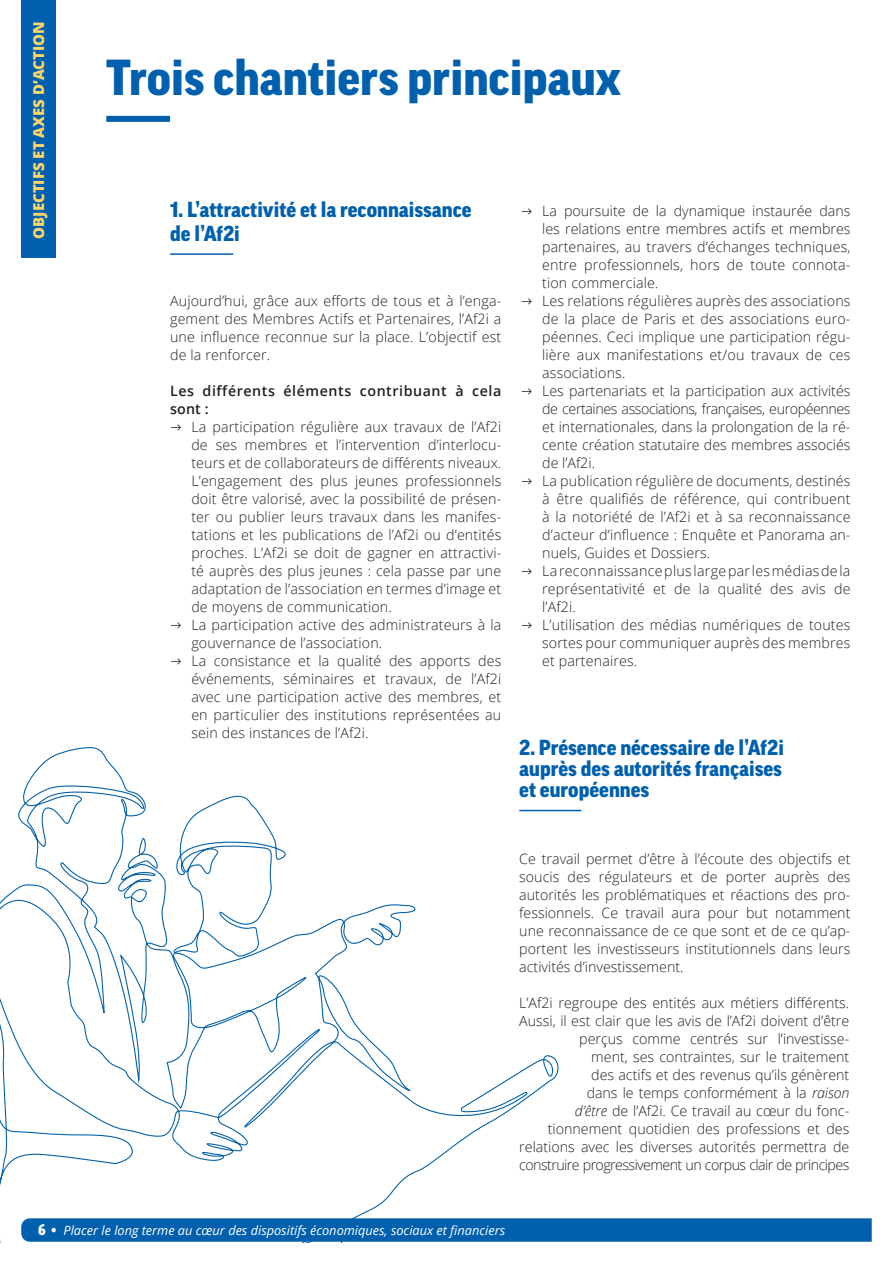
<style>
.page{position:relative;width:893px;height:1263px;background:#fff}
.page>*{position:absolute;margin:0;border:0;box-sizing:border-box;transform-origin:0 0}
.t1{font:900 48.75px "Good LF";color:#0160ae}
.t2{font:900 21px/21px "Good LF";color:#0160ae}
.t3{font:800 15px "Open Sans";color:#fed667}
.t4{font:300 14.25px/18px "Open Sans";letter-spacing:.01em;color:#231f20;text-align:justify}
.t5{font:600 14.25px/18px "Open Sans";letter-spacing:.04em;color:#231f20}
.t6{font:italic 12.75px "Open Sans";color:#fff}
.s1{font-family:"PF Square Sans Pro"}
.s2{font-style:italic}
.s3{font-family:"Good OSF";font-weight:900;font-style:normal;font-size:15.75px}
</style>
<div class="page">
<svg style="left:0;top:747px;width:582px;height:495px"></svg>
<svg style="left:21px;top:1218px;width:851px;height:24px;background:#0764b0"></svg>
<div style="left:21px;top:0;width:34px;height:257px;background:#0160ae"></div>
<div style="left:106px;top:116px;width:64px;height:6px;background:#0160ae"></div>
<hr style="left:170px;top:253px;width:63px;height:2px;background:#0160ae">
<hr style="left:519px;top:810px;width:62px;height:1px;background:#0160ae">
<p class="t3" style="left:27px;top:239px;width:219px;rotate:-90deg">OBJECTIFS ET AXES D’ACTION</p>
<h1 class="t1" style="left:106px;top:50px;width:516px">Trois chantiers principaux</h1>
<h2 class="t2" style="left:170px;top:197px;width:303px;line-height:24px">1. L’attractivité et la reconnaissance de l’Af2i</h2>
<p class="t4" style="left:170px;top:291px;width:333px">Aujourd’hui, grâce aux efforts de tous et à l’enga&shy;gement des Membres Actifs et Partenaires, l’Af2i a une influence reconnue sur la place. L’objectif est de la renforcer.</p>
<p class="t5" style="left:170px;top:382px;width:333px">Les différents éléments contribuant à cela sont :</p>
<p class="t4" style="left:191px;top:417px;width:311px;text-indent:-21px"><span class="s1">→</span> La participation régulière aux travaux de l’Af2i de ses membres et l’intervention d’interlocu&shy;teurs et de collaborateurs de différents niveaux.<br>L’engagement des plus jeunes professionnels doit être valorisé, avec la possibilité de présen&shy;ter ou publier leurs travaux dans les manifes&shy;tations et les publications de l’Af2i ou d’entités proches. L’Af2i se doit de gagner en attractivi&shy;té auprès des plus jeunes : cela passe par une adaptation de l’association en termes d’image et de moyens de communication.</p>
<p class="t4" style="left:191px;top:615px;width:311px;text-indent:-21px"><span class="s1">→</span> La participation active des administrateurs à la gouvernance de l’association.</p>
<p class="t4" style="left:191px;top:651px;width:311px;text-indent:-21px"><span class="s1">→</span> La consistance et la qualité des apports des événements, séminaires et travaux, de l’Af2i avec une participation active des membres, et en particulier des institutions représentées au sein des instances de l’Af2i.</p>
<p class="t4" style="left:542px;top:201px;width:310px;text-indent:-21px"><span class="s1">→</span> La poursuite de la dynamique instaurée dans les relations entre membres actifs et membres partenaires, au travers d’échanges techniques, entre professionnels, hors de toute connota&shy;tion commerciale.</p>
<p class="t4" style="left:542px;top:291px;width:310px;text-indent:-21px"><span class="s1">→</span> Les relations régulières auprès des associations de la place de Paris et des associations euro&shy;péennes. Ceci implique une participation régu&shy;lière aux manifestations et/ou travaux de ces associations.</p>
<p class="t4" style="left:542px;top:381px;width:310px;text-indent:-21px"><span class="s1">→</span> Les partenariats et la participation aux activités de certaines associations, françaises, européennes et internationales, dans la prolongation de la ré&shy;cente création statutaire des membres associés de l’Af2i.</p>
<p class="t4" style="left:542px;top:471px;width:310px;text-indent:-21px"><span class="s1">→</span> La publication régulière de documents, destinés à être qualifiés de référence, qui contribuent à la notoriété de l’Af2i et à sa reconnaissance d’acteur d’influence : Enquête et Panorama an&shy;nuels, Guides et Dossiers.</p>
<p class="t4" style="left:542px;top:561px;width:310px;text-indent:-21px"><span class="s1">→</span> La reconnaissance plus large par les médias de la représentativité et de la qualité des avis de l’Af2i.</p>
<p class="t4" style="left:542px;top:615px;width:310px;text-indent:-21px"><span class="s1">→</span> L’utilisation des médias numériques de toutes sortes pour communiquer auprès des membres et partenaires.</p>
<h2 class="t2" style="left:519px;top:737px;width:266px;text-align:justify">2. Présence nécessaire de l’Af2i auprès des autorités françaises et européennes</h2>
<p class="t4" style="left:519px;top:849px;width:333px">Ce travail permet d’être à l’écoute des objectifs et soucis des régulateurs et de porter auprès des autorités les problématiques et réactions des pro&shy;fessionnels. Ce travail aura pour but notamment une reconnaissance de ce que sont et de ce qu’ap&shy;portent les investisseurs institutionnels dans leurs activités d’investissement.</p>
<p class="t4" style="left:519px;top:993px;width:332px;text-align:right">L’Af2i regroupe des entités aux métiers différents.<br>Aussi, il est clair que les avis de l’Af2i doivent d’être perçus comme centrés sur l’investisse-<br>ment, ses contraintes, sur le traitement<br>des actifs et des revenus qu’ils génèrent<br>dans le temps conformément à la <span class="s2">raison<br>d’être</span> de l’Af2i. Ce travail au cœur du fonc&shy;tionnement quotidien des professions et des relations avec les diverses autorités permettra de construire progressivement un corpus clair de principes</p>
<p class="t6" style="left:38px;top:1222px;width:468px"><span class="s3">6 •</span> Placer le long terme au cœur des dispositifs économiques, sociaux et financiers</p>
</div>
